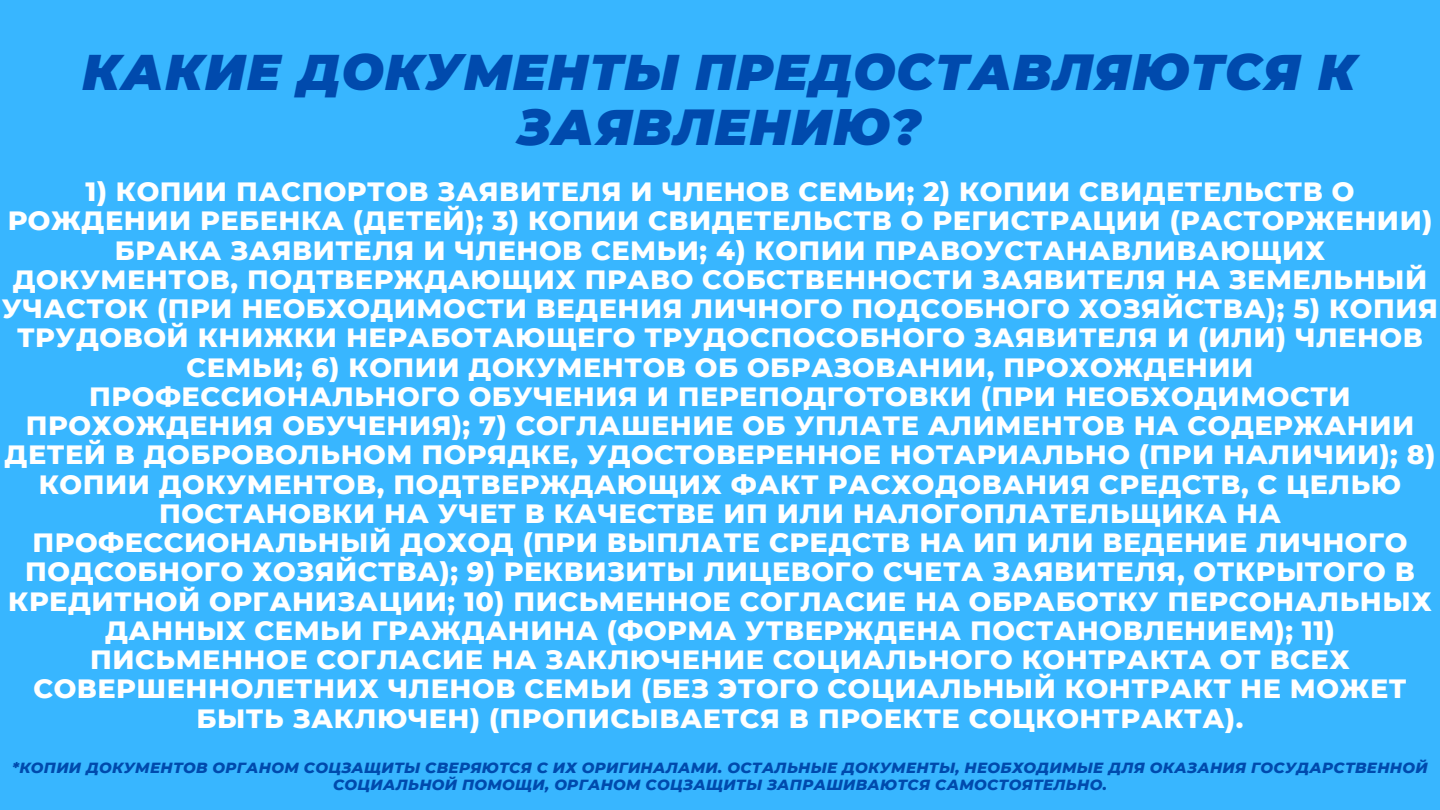
<style>
.page{position:relative;width:1440px;height:810px;background:#38b6ff}
.page>*{position:absolute;margin:0;border:0;box-sizing:border-box;transform-origin:0 0}
.t1{font:italic 900 50px/54.8px "Montserrat";letter-spacing:.02em;color:#004aad;text-align:center}
.t2{font:800 27px/29.2px "Montserrat";letter-spacing:.02em;color:#fff;text-align:center}
.t3{font:italic 800 15px/16.5px "Montserrat";letter-spacing:.02em;color:#004aad;text-align:center}
</style>
<div class="page">
<p class="t1" style="left:82px;top:45px;width:1276px">КАКИЕ ДОКУМЕНТЫ ПРЕДОСТАВЛЯЮТСЯ К<br>ЗАЯВЛЕНИЮ?</p>
<p class="t2" style="left:2px;top:177px;width:1438px">1) КОПИИ ПАСПОРТОВ ЗАЯВИТЕЛЯ И ЧЛЕНОВ СЕМЬИ; 2) КОПИИ СВИДЕТЕЛЬСТВ О РОЖДЕНИИ РЕБЕНКА (ДЕТЕЙ); 3) КОПИИ СВИДЕТЕЛЬСТВ О РЕГИСТРАЦИИ (РАСТОРЖЕНИИ)<br>БРАКА ЗАЯВИТЕЛЯ И ЧЛЕНОВ СЕМЬИ; 4) КОПИИ ПРАВОУСТАНАВЛИВАЮЩИХ ДОКУМЕНТОВ, ПОДТВЕРЖДАЮЩИХ ПРАВО СОБСТВЕННОСТИ ЗАЯВИТЕЛЯ НА ЗЕМЕЛЬНЫЙ УЧАСТОК (ПРИ НЕОБХОДИМОСТИ ВЕДЕНИЯ ЛИЧНОГО ПОДСОБНОГО ХОЗЯЙСТВА); 5) КОПИЯ ТРУДОВОЙ КНИЖКИ НЕРАБОТАЮЩЕГО ТРУДОСПОСОБНОГО ЗАЯВИТЕЛЯ И (ИЛИ) ЧЛЕНОВ СЕМЬИ; 6) КОПИИ ДОКУМЕНТОВ ОБ ОБРАЗОВАНИИ, ПРОХОЖДЕНИИ ПРОФЕССИОНАЛЬНОГО ОБУЧЕНИЯ И ПЕРЕПОДГОТОВКИ (ПРИ НЕОБХОДИМОСТИ ПРОХОЖДЕНИЯ ОБУЧЕНИЯ); 7) СОГЛАШЕНИЕ ОБ УПЛАТЕ АЛИМЕНТОВ НА СОДЕРЖАНИИ ДЕТЕЙ В ДОБРОВОЛЬНОМ ПОРЯДКЕ, УДОСТОВЕРЕННОЕ НОТАРИАЛЬНО (ПРИ НАЛИЧИИ); 8)<br>КОПИИ ДОКУМЕНТОВ, ПОДТВЕРЖДАЮЩИХ ФАКТ РАСХОДОВАНИЯ СРЕДСТВ, С ЦЕЛЬЮ ПОСТАНОВКИ НА УЧЕТ В КАЧЕСТВЕ ИП ИЛИ НАЛОГОПЛАТЕЛЬЩИКА НА ПРОФЕССИОНАЛЬНЫЙ ДОХОД (ПРИ ВЫПЛАТЕ СРЕДСТВ НА ИП ИЛИ ВЕДЕНИЕ ЛИЧНОГО ПОДСОБНОГО ХОЗЯЙСТВА); 9) РЕКВИЗИТЫ ЛИЦЕВОГО СЧЕТА ЗАЯВИТЕЛЯ, ОТКРЫТОГО В КРЕДИТНОЙ ОРГАНИЗАЦИИ; 10) ПИСЬМЕННОЕ СОГЛАСИЕ НА ОБРАБОТКУ ПЕРСОНАЛЬНЫХ ДАННЫХ СЕМЬИ ГРАЖДАНИНА (ФОРМА УТВЕРЖДЕНА ПОСТАНОВЛЕНИЕМ); 11)<br>ПИСЬМЕННОЕ СОГЛАСИЕ НА ЗАКЛЮЧЕНИЕ СОЦИАЛЬНОГО КОНТРАКТА ОТ ВСЕХ СОВЕРШЕННОЛЕТНИХ ЧЛЕНОВ СЕМЬИ (БЕЗ ЭТОГО СОЦИАЛЬНЫЙ КОНТРАКТ НЕ МОЖЕТ БЫТЬ ЗАКЛЮЧЕН) (ПРОПИСЫВАЕТСЯ В ПРОЕКТЕ СОЦКОНТРАКТА).</p>
<p class="t3" style="left:12px;top:760px;width:1417px">*КОПИИ ДОКУМЕНТОВ ОРГАНОМ СОЦЗАЩИТЫ СВЕРЯЮТСЯ С ИХ ОРИГИНАЛАМИ. ОСТАЛЬНЫЕ ДОКУМЕНТЫ, НЕОБХОДИМЫЕ ДЛЯ ОКАЗАНИЯ ГОСУДАРСТВЕННОЙ<br>СОЦИАЛЬНОЙ ПОМОЩИ, ОРГАНОМ СОЦЗАЩИТЫ ЗАПРАШИВАЮТСЯ САМОСТОЯТЕЛЬНО.</p>
</div>
